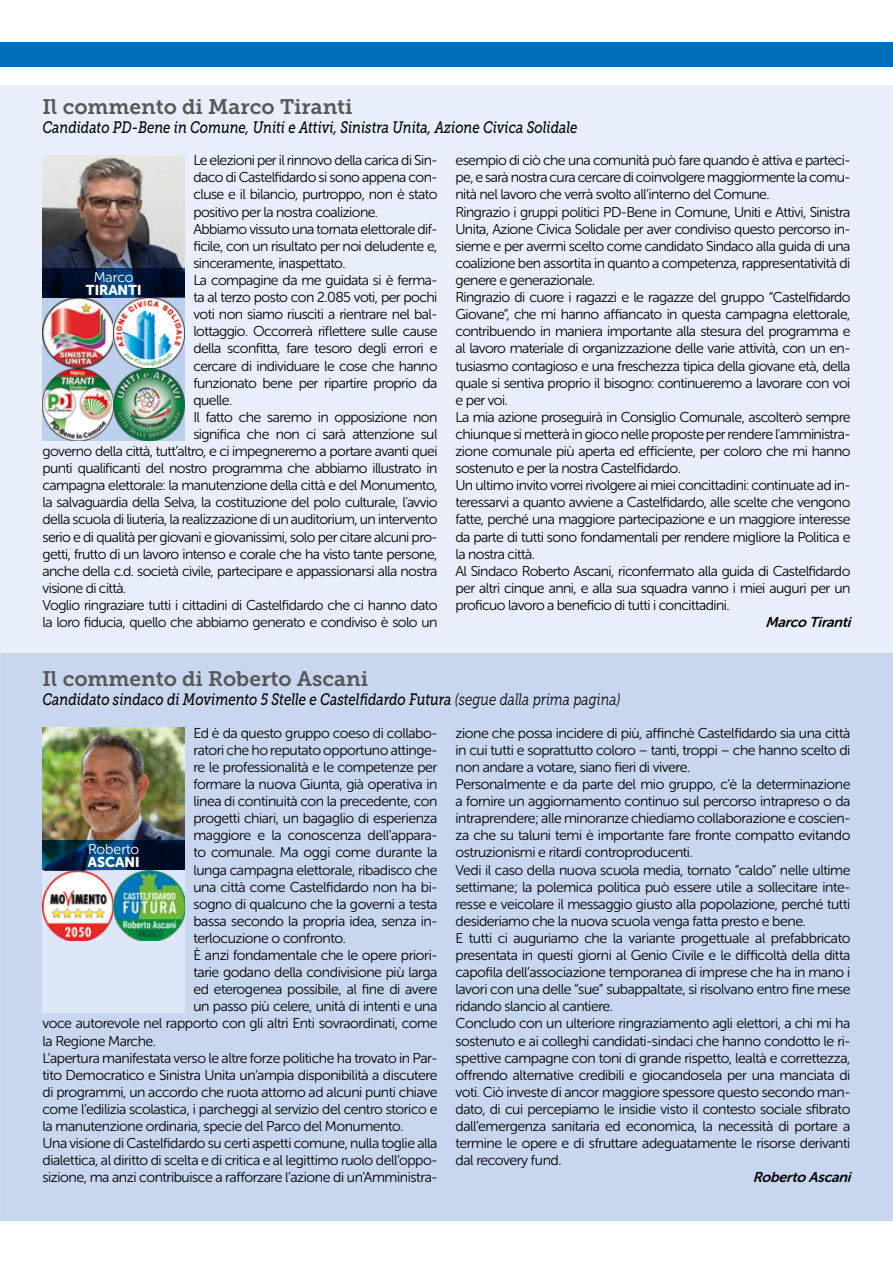
<style>
.page{position:relative;width:893px;height:1263px;background:#fff}
.page>*{position:absolute;margin:0;border:0;box-sizing:border-box;transform-origin:0 0}
.t1{font:21px "Museo Slab 700";color:#575756}
.t2{font:italic 16.5px "Museo Slab 500";color:#000;scale:.8 1}
.t3{font:14.25px/17.1px "Museo Sans Rounded 300";letter-spacing:-.04em;color:#000}
.t4{font:italic 14.25px "Museo Sans Rounded 700";color:#000}
.t5{font:14.25px "Museo Sans Rounded 900";color:#fff}
.t6{font:14.25px "Museo Sans Rounded 300";color:#fff}
.s1{font-family:"Museo Slab 300"}
</style>
<div class="page">
<div style="left:0;top:653px;width:893px;height:567px;background:#c8d6ef"></div>
<div style="left:0;top:85px;width:893px;height:568px;background:#e9effa"></div>
<img style="left:43px;top:155px;width:142px;height:214px">
<svg style="left:114px;top:298px;width:71px;height:71px;background:#b0c8d8"></svg>
<img style="left:43px;top:369px;width:71px;height:71px">
<img style="left:114px;top:369px;width:71px;height:71px">
<svg style="left:43px;top:268px;width:142px;height:30px;background:#001b3d"></svg>
<img style="left:43px;top:728px;width:142px;height:213px">
<img style="left:114px;top:870px;width:71px;height:71px">
<div style="left:43px;top:941px;width:71px;height:71px;background:#dee7f6"></div>
<div style="left:114px;top:941px;width:71px;height:71px;background:#dee7f6"></div>
<svg style="left:43px;top:840px;width:142px;height:30px;background:#00274a"></svg>
<div style="left:0;top:43px;width:893px;height:24px;background:#006db7"></div>
<h1 class="t1" style="left:43px;top:95px;width:311px">Il commento di Marco Tiranti</h1>
<p class="t2" style="left:43px;top:118px;width:670px">Candidato PD-Bene in Comune, Uniti e Attivi, Sinistra Unita, Azione Civica Solidale</p>
<p class="t3" style="left:193px;top:152px;width:246px">Le elezioni per il rinnovo della carica di Sin-</p>
<p class="t3" style="left:193px;top:169px;width:246px">daco di Castelfidardo si sono appena con-</p>
<p class="t3" style="left:193px;top:186px;width:246px">cluse e il bilancio, purtroppo, non è stato</p>
<p class="t3" style="left:193px;top:203px;width:186px">positivo per la nostra coalizione.</p>
<p class="t3" style="left:193px;top:220px;width:246px">Abbiamo vissuto una tornata elettorale dif-</p>
<p class="t3" style="left:193px;top:237px;width:246px">ficile, con un risultato per noi deludente e,</p>
<p class="t3" style="left:193px;top:255px;width:154px">sinceramente, inaspettato.</p>
<p class="t3" style="left:193px;top:272px;width:246px">La compagine da me guidata si è ferma-</p>
<p class="t3" style="left:193px;top:289px;width:246px">ta al terzo posto con 2.085 voti, per pochi</p>
<p class="t3" style="left:193px;top:306px;width:246px">voti non siamo riusciti a rientrare nel bal-</p>
<p class="t3" style="left:193px;top:323px;width:246px">lottaggio. Occorrerà riflettere sulle cause</p>
<p class="t3" style="left:193px;top:340px;width:246px">della sconfitta, fare tesoro degli errori e</p>
<p class="t3" style="left:193px;top:357px;width:246px">cercare di individuare le cose che hanno</p>
<p class="t3" style="left:193px;top:374px;width:246px">funzionato bene per ripartire proprio da</p>
<p class="t3" style="left:193px;top:391px;width:40px">quelle.</p>
<p class="t3" style="left:193px;top:408px;width:246px">Il fatto che saremo in opposizione non</p>
<p class="t3" style="left:193px;top:426px;width:246px">significa che non ci sarà attenzione sul</p>
<p class="t3" style="left:43px;top:443px;width:396px">governo della città, tutt’altro, e ci impegneremo a portare avanti quei</p>
<p class="t3" style="left:43px;top:460px;width:396px">punti qualificanti del nostro programma che abbiamo illustrato in</p>
<p class="t3" style="left:43px;top:477px;width:396px">campagna elettorale: la manutenzione della città e del Monumento,</p>
<p class="t3" style="left:43px;top:494px;width:396px">la salvaguardia della Selva, la costituzione del polo culturale, l'avvio</p>
<p class="t3" style="left:43px;top:511px;width:396px">della scuola di liuteria, la realizzazione di un auditorium, un intervento</p>
<p class="t3" style="left:43px;top:528px;width:397px">serio e di qualità per giovani e giovanissimi, solo per citare alcuni pro-</p>
<p class="t3" style="left:43px;top:545px;width:396px">getti, frutto di un lavoro intenso e corale che ha visto tante persone,</p>
<p class="t3" style="left:43px;top:562px;width:396px">anche della c.d. società civile, partecipare e appassionarsi alla nostra</p>
<p class="t3" style="left:43px;top:579px;width:85px">visione di città.</p>
<p class="t3" style="left:43px;top:597px;width:396px">Voglio ringraziare tutti i cittadini di Castelfidardo che ci hanno dato</p>
<p class="t3" style="left:43px;top:614px;width:396px">la loro fiducia, quello che abbiamo generato e condiviso è solo un</p>
<p class="t3" style="left:455px;top:152px;width:396px">esempio di ciò che una comunità può fare quando è attiva e parteci&shy;pe, e sarà nostra cura cercare di coinvolgere maggiormente la comu&shy;nità nel lavoro che verrà svolto all’interno del Comune.<br>Ringrazio i gruppi politici PD-Bene in Comune, Uniti e Attivi, Sinistra Unita, Azione Civica Solidale per aver condiviso questo percorso in&shy;sieme e per avermi scelto come candidato Sindaco alla guida di una coalizione ben assortita in quanto a competenza, rappresentatività di genere e generazionale.<br>Ringrazio di cuore i ragazzi e le ragazze del gruppo “Castelfidardo Giovane”, che mi hanno affiancato in questa campagna elettorale, contribuendo in maniera importante alla stesura del programma e al lavoro materiale di organizzazione delle varie attività, con un en&shy;tusiasmo contagioso e una freschezza tipica della giovane età, della quale si sentiva proprio il bisogno: continueremo a lavorare con voi e per voi.<br>La mia azione proseguirà in Consiglio Comunale, ascolterò sempre chiunque si metterà in gioco nelle proposte per rendere l'amministra&shy;zione comunale più aperta ed efficiente, per coloro che mi hanno sostenuto e per la nostra Castelfidardo.<br>Un ultimo invito vorrei rivolgere ai miei concittadini: continuate ad in&shy;teressarvi a quanto avviene a Castelfidardo, alle scelte che vengono fatte, perché una maggiore partecipazione e un maggiore interesse da parte di tutti sono fondamentali per rendere migliore la Politica e la nostra città.<br>Al Sindaco Roberto Ascani, riconfermato alla guida di Castelfidardo per altri cinque anni, e alla sua squadra vanno i miei auguri per un proficuo lavoro a beneficio di tutti i concittadini.</p>
<p class="t4" style="left:765px;top:614px;width:91px">Marco Tiranti</p>
<p class="t6" style="left:94px;top:269px;width:41px">Marco</p>
<p class="t5" style="left:86px;top:282px;width:57px">TIRANTI</p>
<h1 class="t1" style="left:43px;top:667px;width:327px">Il commento di Roberto Ascani</h1>
<p class="t2" style="left:43px;top:690px;width:724px">Candidato sindaco di Movimento 5 Stelle e Castelfidardo Futura <span class="s1">(segue dalla prima pagina)</span></p>
<p class="t3" style="left:193px;top:724px;width:246px">Ed è da questo gruppo coeso di collabo-</p>
<p class="t3" style="left:193px;top:741px;width:246px">ratori che ho reputato opportuno attinge-</p>
<p class="t3" style="left:193px;top:758px;width:246px">re le professionalità e le competenze per</p>
<p class="t3" style="left:193px;top:776px;width:246px">formare la nuova Giunta, già operativa in</p>
<p class="t3" style="left:193px;top:793px;width:246px">linea di continuità con la precedente, con</p>
<p class="t3" style="left:193px;top:810px;width:246px">progetti chiari, un bagaglio di esperienza</p>
<p class="t3" style="left:193px;top:827px;width:246px">maggiore e la conoscenza dell’appara-</p>
<p class="t3" style="left:193px;top:844px;width:246px">to comunale. Ma oggi come durante la</p>
<p class="t3" style="left:193px;top:861px;width:246px">lunga campagna elettorale, ribadisco che</p>
<p class="t3" style="left:193px;top:878px;width:246px">una città come Castelfidardo non ha bi-</p>
<p class="t3" style="left:193px;top:895px;width:246px">sogno di qualcuno che la governi a testa</p>
<p class="t3" style="left:193px;top:912px;width:246px">bassa secondo la propria idea, senza in-</p>
<p class="t3" style="left:193px;top:929px;width:154px">terlocuzione o confronto.</p>
<p class="t3" style="left:193px;top:947px;width:246px">È anzi fondamentale che le opere priori-</p>
<p class="t3" style="left:193px;top:964px;width:246px">tarie godano della condivisione più larga</p>
<p class="t3" style="left:193px;top:981px;width:246px">ed eterogenea possibile, al fine di avere</p>
<p class="t3" style="left:193px;top:998px;width:246px">un passo più celere, unità di intenti e una</p>
<p class="t3" style="left:43px;top:1015px;width:396px">voce autorevole nel rapporto con gli altri Enti sovraordinati, come</p>
<p class="t3" style="left:43px;top:1032px;width:115px">la Regione Marche.</p>
<p class="t3" style="left:43px;top:1049px;width:396px">L’apertura manifestata verso le altre forze politiche ha trovato in Par-</p>
<p class="t3" style="left:43px;top:1066px;width:396px">tito Democratico e Sinistra Unita un’ampia disponibilità a discutere</p>
<p class="t3" style="left:43px;top:1083px;width:396px">di programmi, un accordo che ruota attorno ad alcuni punti chiave</p>
<p class="t3" style="left:43px;top:1100px;width:396px">come l’edilizia scolastica, i parcheggi al servizio del centro storico e</p>
<p class="t3" style="left:43px;top:1118px;width:363px">la manutenzione ordinaria, specie del Parco del Monumento.</p>
<p class="t3" style="left:43px;top:1135px;width:396px">Una visione di Castelfidardo su certi aspetti comune, nulla toglie alla</p>
<p class="t3" style="left:43px;top:1152px;width:396px">dialettica, al diritto di scelta e di critica e al legittimo ruolo dell’oppo-</p>
<p class="t3" style="left:43px;top:1169px;width:396px">sizione, ma anzi contribuisce a rafforzare l’azione di un’Amministra-</p>
<p class="t3" style="left:455px;top:724px;width:396px">zione che possa incidere di più, affinchè Castelfidardo sia una città in cui tutti e soprattutto coloro – tanti, troppi – che hanno scelto di non andare a votare, siano fieri di vivere.<br>Personalmente e da parte del mio gruppo, c’è la determinazione a fornire un aggiornamento continuo sul percorso intrapreso o da intraprendere; alle minoranze chiediamo collaborazione e coscien&shy;za che su taluni temi è importante fare fronte compatto evitando ostruzionismi e ritardi controproducenti.<br>Vedi il caso della nuova scuola media, tornato “caldo” nelle ultime settimane; la polemica politica può essere utile a sollecitare inte&shy;resse e veicolare il messaggio giusto alla popolazione, perché tutti desideriamo che la nuova scuola venga fatta presto e bene.<br>E tutti ci auguriamo che la variante progettuale al prefabbricato presentata in questi giorni al Genio Civile e le difficoltà della ditta capofila dell’associazione temporanea di imprese che ha in mano i lavori con una delle “sue” subappaltate, si risolvano entro fine mese ridando slancio al cantiere.<br>Concludo con un ulteriore ringraziamento agli elettori, a chi mi ha sostenuto e ai colleghi candidati-sindaci che hanno condotto le ri&shy;spettive campagne con toni di grande rispetto, lealtà e correttezza, offrendo alternative credibili e giocandosela per una manciata di voti. Ciò investe di ancor maggiore spessore questo secondo man&shy;dato, di cui percepiamo le insidie visto il contesto sociale sfibrato dall’emergenza sanitaria ed economica, la necessità di portare a termine le opere e di sfruttare adeguatamente le risorse derivanti dal recovery fund.</p>
<p class="t4" style="left:753px;top:1169px;width:103px">Roberto Ascani</p>
<p class="t6" style="left:88px;top:841px;width:53px">Roberto</p>
<p class="t5" style="left:88px;top:854px;width:53px">ASCANI</p>
</div>
